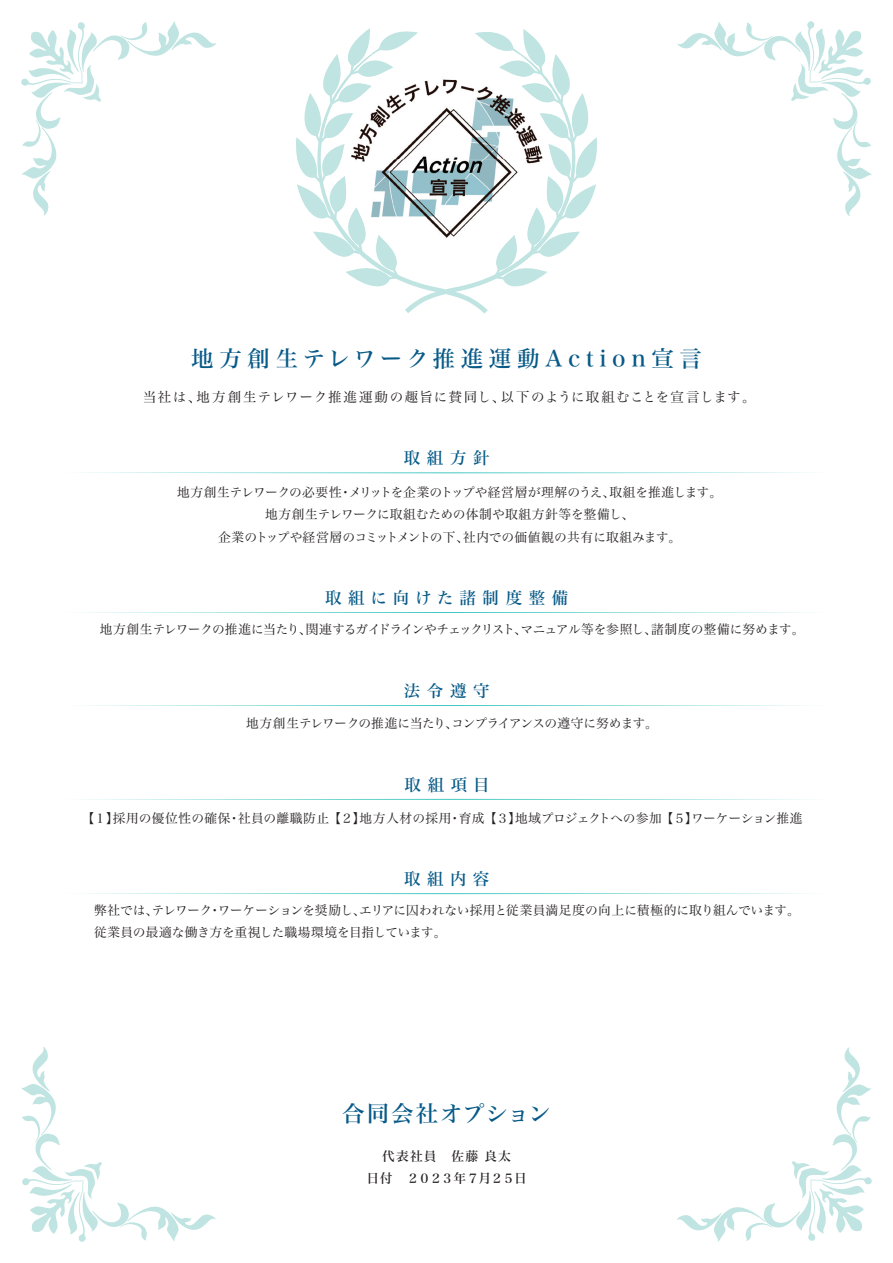
<style>
.page{position:relative;width:893px;height:1263px;background:#fff}
.page>*{position:absolute;margin:0;border:0;box-sizing:border-box;transform-origin:0 0}
.t1{font:22.5px "Hira Min Std N W5";letter-spacing:.25em;color:#075a88}
.t2{font:22.5px "Hira Min Std N W5";letter-spacing:.055em;color:#075a88}
.t3{font:16.5px "Hira Min Std N W5";letter-spacing:.4em;color:#075a88}
.t4{font:16.5px "Hira Min Std N W5";letter-spacing:.38em;color:#075a88}
.t5{font:13.5px "Hira Min Std N W3";letter-spacing:.085em;color:#231f20}
.t6{font:12.75px/22.4px "Hira Min Std N W3";letter-spacing:-.01em;color:#231f20;text-align:center}
.t7{font:12.75px "Hira Min Std N W3";letter-spacing:.015em;color:#231f20}
.t8{font:12.75px "Hira Min Std N W3";letter-spacing:-.035em;color:#231f20}
.t9{font:12.75px "Hira Min Std N W3";letter-spacing:-.045em;color:#231f20}
.t10{font:12.75px/22.4px "Hira Min Std N W5";letter-spacing:-.005em;color:#231f20;text-align:center}
</style>
<div class="page">
<svg style="left:296px;top:28px;width:301px;height:286px"></svg>
<svg style="left:21px;top:21px;width:195px;height:195px"></svg>
<svg style="left:677px;top:21px;width:195px;height:195px"></svg>
<svg style="left:677px;top:1047px;width:195px;height:195px"></svg>
<svg style="left:21px;top:1047px;width:195px;height:195px"></svg>
<svg style="left:84px;top:472px;width:725px;height:1px"></svg>
<svg style="left:84px;top:612px;width:725px;height:1px"></svg>
<svg style="left:84px;top:705px;width:725px;height:1px"></svg>
<img style="left:394px;top:54px;width:105px;height:198px">
<img style="left:341px;top:54px;width:53px;height:211px">
<img style="left:499px;top:54px;width:52px;height:211px">
<img style="left:393px;top:252px;width:106px;height:13px">
<svg style="left:84px;top:893px;width:725px;height:1px"></svg>
<svg style="left:84px;top:799px;width:725px;height:1px"></svg>
<h1 class="t1" style="left:191px;top:342px;width:512px">地方創生テレワーク推進運動Action宣言</h1>
<p class="t5" style="left:143px;top:387px;width:614px">当社は、地方創生テレワーク推進運動の趣旨に賛同し、以下のように取組むことを宣言します。</p>
<p class="t3" style="left:404px;top:446px;width:87px">取組方針</p>
<p class="t6" style="left:177px;top:481px;width:547px">地方創生テレワークの必要性・メリットを企業のトップや経営層が理解のうえ、取組を推進します。地方創生テレワークに取組むための体制や取組方針等を整備し、<br>企業のトップや経営層のコミットメントの下、社内での価値観の共有に取組みます。</p>
<p class="t4" style="left:325px;top:586px;width:245px">取組に向けた諸制度整備</p>
<p class="t8" style="left:100px;top:620px;width:706px">地方創生テレワークの推進に当たり、関連するガイドラインやチェックリスト、マニュアル等を参照し、諸制度の整備に努めます。</p>
<p class="t3" style="left:404px;top:679px;width:87px">法令遵守</p>
<p class="t9" style="left:246px;top:714px;width:413px">地方創生テレワークの推進に当たり、コンプライアンスの遵守に努めます。</p>
<p class="t3" style="left:405px;top:773px;width:87px">取組項目</p>
<p class="t7" style="left:82px;top:809px;width:722px">【１】採用の優位性の確保・社員の離職防止 【２】地方人材の採用・育成 【３】地域プロジェクトへの参加 【５】ワーケーション推進</p>
<p class="t3" style="left:404px;top:867px;width:87px">取組内容</p>
<p class="t6" style="left:94px;top:898px;width:707px;text-align:left">弊社では、テレワーク・ワーケーションを奨励し、エリアに囚われない採用と従業員満足度の向上に積極的に取り組んでいます。従業員の最適な働き方を重視した職場環境を目指しています。</p>
<h1 class="t2" style="left:342px;top:1097px;width:210px">合同会社オプション</h1>
<p class="t10" style="left:366px;top:1144px;width:162px">代表社員　佐藤 良太<br>日付　２０２３年７月２５日</p>
</div>
